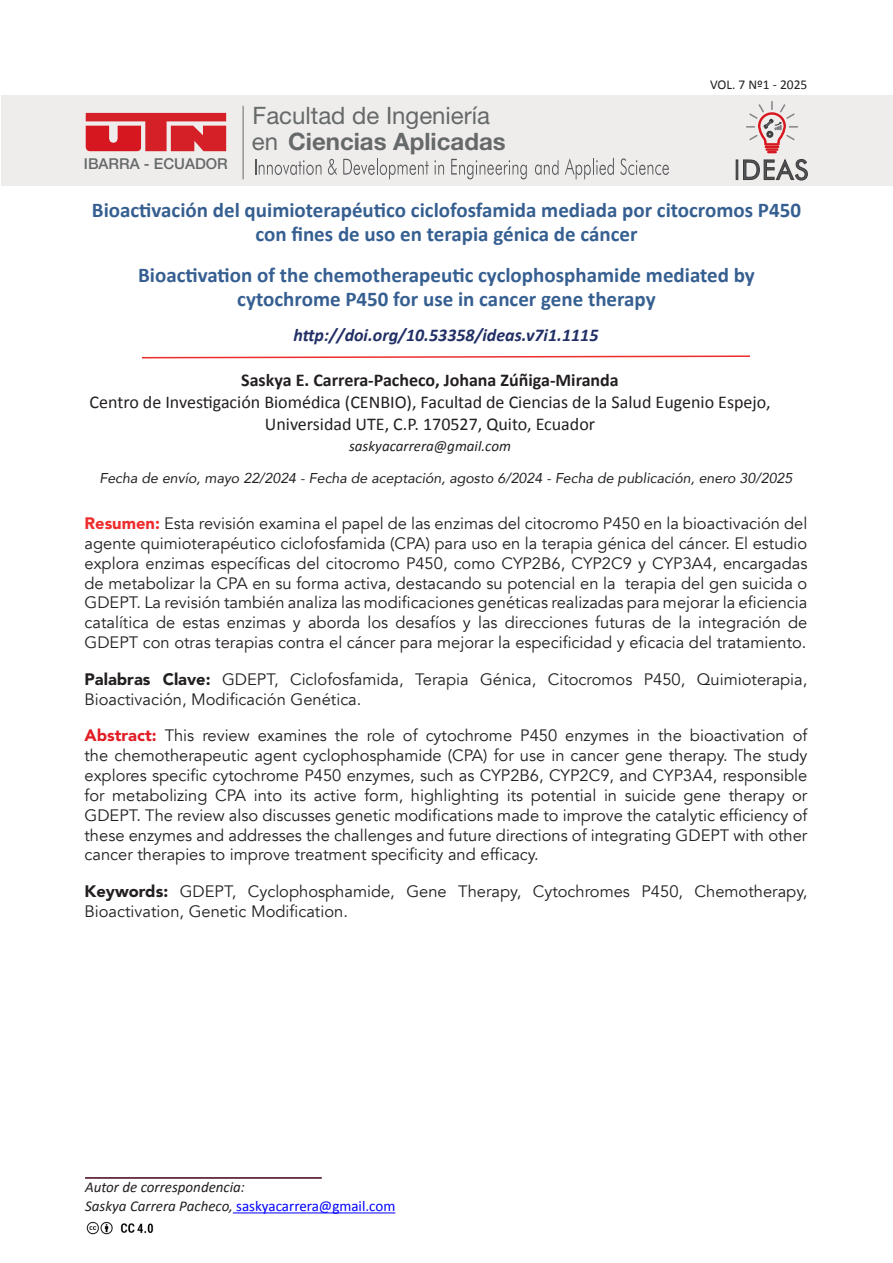
<style>
.page{position:relative;width:893px;height:1263px;background:#fff}
.page>*{position:absolute;margin:0;border:0;box-sizing:border-box;transform-origin:0 0}
.t1{font:24px/26.1px "Helvetica Neue LT Std";color:#666969}
.Heading_1{font:700 21px/24px "Calibri";color:#365f91;text-align:center}
.institucion{font:18px/21.6px "Calibri";color:#231f20;text-align:center}
.autores{font:700 18px "Calibri";color:#231f20}
.t2{font:italic 700 18px "Calibri";color:#212f65}
.Abstrac_text{font:16.5px/19.8px "Avenir";color:#231f20;text-align:justify}
.correo{font:italic 15px "Calibri";color:#231f20}
.correo-2{font:15px "Calibri";color:#00f}
.t3{font:500 15px "Helvetica Neue LT Std";color:#666969}
.t4{font:italic 14.25px "Avenir";color:#231f20}
.t5{font:13.5px "Calibri";color:#231f20}
.s1{font-weight:700}
.s2{font-weight:900;color:#ee2d2d}
.s3{font-weight:900}
.s4{font-weight:900;color:#e11e25}
.s5{font-style:italic;color:#231f20}
</style>
<div class="page">
<div style="left:1px;top:95px;width:891px;height:91px;background:#efedec"></div>
<hr style="left:85px;top:1177px;width:237px;height:2px;background:#450014">
<hr style="left:233px;top:1212px;width:162px;height:1px;background:#00f">
<svg style="left:141px;top:355px;width:609px;height:4px"></svg>
<svg style="left:86px;top:113px;width:140px;height:38px;background:#da4248"></svg>
<hr style="left:243px;top:106px;width:1px;height:73px;background:#666969">
<div style="left:736px;top:159px;width:2px;height:21px;background:#57585a;border:1px solid #3e3e3f"></div>
<svg style="left:743px;top:101px;width:65px;height:80px"></svg>
<svg style="left:255px;top:159px;width:66px;height:16px"></svg>
<svg style="left:328px;top:159px;width:9px;height:16px"></svg>
<svg style="left:343px;top:158px;width:101px;height:21px"></svg>
<svg style="left:451px;top:159px;width:76px;height:20px"></svg>
<svg style="left:565px;top:158px;width:49px;height:21px"></svg>
<svg style="left:620px;top:158px;width:49px;height:17px"></svg>
<svg style="left:535px;top:160px;width:23px;height:15px"></svg>
<img style="left:86px;top:1221px;width:68px;height:14px">
<p class="t3" style="left:84px;top:155px;width:145px">IBARRA - ECUADOR</p>
<h1 class="t1" style="left:252px;top:102px;width:255px">Facultad de Ingeniería en <span class="s1">Ciencias Aplicadas</span></h1>
<p class="t5" style="left:710px;top:76px;width:99px">VOL. 7 Nº1 - 2025</p>
<p class="Heading_1" style="left:92px;top:198px;width:711px">Bioactivación del quimioterapéutico ciclofosfamida mediada por citocromos P450 con fines de uso en terapia génica de cáncer</p>
<p class="Heading_1" style="left:138px;top:263px;width:618px">Bioactivation of the chemotherapeutic cyclophosphamide mediated by cytochrome P450 for use in cancer gene therapy</p>
<p class="t2" style="left:293px;top:324px;width:307px">http://doi.org/10.53358/ideas.v7i1.1115</p>
<p class="autores" style="left:241px;top:369px;width:379px">Saskya E. Carrera-Pacheco, Johana Zúñiga-Miranda</p>
<p class="institucion" style="left:89px;top:391px;width:682px">Centro de Investigación Biomédica (CENBIO), Facultad de Ciencias de la Salud Eugenio Espejo,<br>Universidad UTE, C.P. 170527, Quito, Ecuador</p>
<p class="correo" style="left:349px;top:435px;width:163px">saskyacarrera@gmail.com</p>
<p class="t4" style="left:99px;top:469px;width:694px">Fecha de envío, mayo 22/2024 - Fecha de aceptación, agosto 6/2024 - Fecha de publicación, enero 30/2025</p>
<p class="Abstrac_text" style="left:85px;top:514px;width:724px"><span class="s2">Resumen:</span> Esta revisión examina el papel de las enzimas del citocromo P450 en la bioactivación del agente quimioterapéutico ciclofosfamida (CPA) para uso en la terapia génica del cáncer. El estudio explora enzimas específicas del citocromo P450, como CYP2B6, CYP2C9 y CYP3A4, encargadas de metabolizar la CPA en su forma activa, destacando su potencial en la terapia del gen suicida o GDEPT. La revisión también analiza las modificaciones genéticas realizadas para mejorar la eficiencia catalítica de estas enzimas y aborda los desafíos y las direcciones futuras de la integración de GDEPT con otras terapias contra el cáncer para mejorar la especificidad y eficacia del tratamiento.</p>
<p class="Abstrac_text" style="left:85px;top:670px;width:724px"><span class="s3">Palabras Clave:</span> GDEPT, Ciclofosfamida, Terapia Génica, Citocromos P450, Quimioterapia,<br>Bioactivación, Modificación Genética.</p>
<p class="Abstrac_text" style="left:85px;top:726px;width:724px"><span class="s4">Abstract:</span> This review examines the role of cytochrome P450 enzymes in the bioactivation of the chemotherapeutic agent cyclophosphamide (CPA) for use in cancer gene therapy. The study explores specific cytochrome P450 enzymes, such as CYP2B6, CYP2C9, and CYP3A4, responsible for metabolizing CPA into its active form, highlighting its potential in suicide gene therapy or GDEPT. The review also discusses genetic modifications made to improve the catalytic efficiency of these enzymes and addresses the challenges and future directions of integrating GDEPT with other cancer therapies to improve treatment specificity and efficacy.</p>
<p class="Abstrac_text" style="left:85px;top:882px;width:724px"><span class="s3">Keywords:</span> GDEPT, Cyclophosphamide, Gene Therapy, Cytochromes P450, Chemotherapy,<br>Bioactivation, Genetic Modification.</p>
<p class="correo" style="left:85px;top:1176px;width:161px">Autor de correspondencia:</p>
<p class="correo-2" style="left:85px;top:1197px;width:312px"><span class="s5">Saskya Carrera Pacheco,</span> saskyacarrera@gmail.com</p>
</div>
